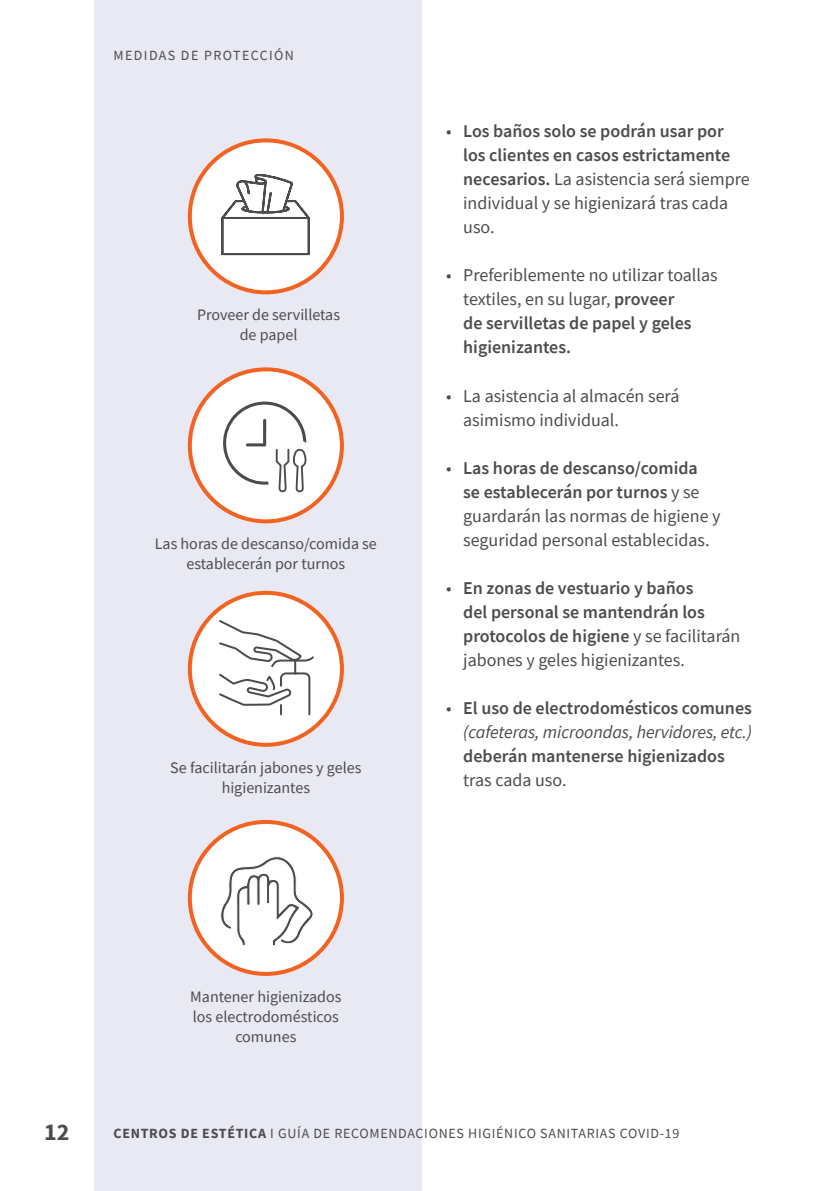
<style>
.page{position:relative;width:840px;height:1191px;background:#fff}
.page>*{position:absolute;margin:0;border:0;box-sizing:border-box;transform-origin:0 0}
.t1{font:700 24px "Source Sans Pro";color:#4b4c4d}
.t2{font:600 18px/24px "Source Sans Pro";color:#4b4c4d}
.t3{font:18px/24px "Source Sans Pro";color:#4b4c4d}
.t4{font:italic 18px/24px "Source Sans Pro";letter-spacing:-.005em;color:#4b4c4d;text-align:right}
.t5{font:16px/20px "Source Sans Pro";color:#4b4c4d;text-align:center}
.t6{font:14px "Source Sans Pro";letter-spacing:.05em;color:#4b4c4d}
.t7{font:14px "Source Sans Pro";letter-spacing:.1em;color:#4b4c4d}
.s1{font-weight:400}
.s2{font-weight:600}
.s3{font-style:normal}
.s4{font-weight:600;font-style:normal}
.s5{font-weight:700}
</style>
<div class="page">
<div style="left:94px;top:0;width:328px;height:1191px;background:#e9e9f4"></div>
<div style="left:190px;top:140px;width:152px;height:152px;background:#fff;border-radius:50%"></div>
<div style="left:188px;top:138px;width:156px;height:156px;border:4px solid #f26221;border-radius:50%"></div>
<div style="left:190px;top:369px;width:152px;height:152px;background:#fff;border-radius:50%"></div>
<div style="left:188px;top:367px;width:156px;height:156px;border:4px solid #f26221;border-radius:50%"></div>
<div style="left:190px;top:593px;width:152px;height:152px;background:#fff;border-radius:50%"></div>
<div style="left:188px;top:591px;width:156px;height:156px;border:4px solid #f26221;border-radius:50%"></div>
<div style="left:190px;top:822px;width:152px;height:152px;background:#fff;border-radius:50%"></div>
<div style="left:188px;top:820px;width:156px;height:156px;border:4px solid #f26221;border-radius:50%"></div>
<svg style="left:219px;top:856px;width:96px;height:120px"></svg>
<svg style="left:219px;top:620px;width:95px;height:96px"></svg>
<svg style="left:223px;top:401px;width:83px;height:92px"></svg>
<svg style="left:221px;top:174px;width:88px;height:81px"></svg>
<p class="t7" style="left:113px;top:46px;width:182px">MEDIDAS DE PROTECCIÓN</p>
<p class="t5" style="left:197px;top:305px;width:144px">Proveer de servilletas de papel</p>
<p class="t5" style="left:155px;top:534px;width:223px">Las horas de descanso/comida se establecerán por turnos</p>
<p class="t5" style="left:170px;top:757px;width:192px">Se facilitarán jabones y geles higienizantes</p>
<p class="t2" style="left:463px;top:119px;width:288px;text-indent:-17px"><span class="s1">•</span> Los baños solo se podrán usar por los clientes en casos estrictamente necesarios. <span class="s1">La asistencia será siempre individual y se higienizará tras cada uso.</span></p>
<p class="t3" style="left:463px;top:263px;width:256px;text-indent:-17px">• Preferiblemente no utilizar toallas textiles, en su lugar, <span class="s2">proveer<br>de servilletas de papel y geles higienizantes.</span></p>
<p class="t3" style="left:463px;top:383px;width:218px;text-indent:-17px">• La asistencia al almacén será asimismo individual.</p>
<p class="t3" style="left:463px;top:455px;width:259px;text-indent:-17px">• <span class="s2">Las horas de descanso/comida<br>se establecerán por turnos</span> y se guardarán las normas de higiene y seguridad personal establecidas.</p>
<p class="t2" style="left:463px;top:575px;width:278px;text-indent:-17px"><span class="s1">•</span> En zonas de vestuario y baños<br>del personal se mantendrán los protocolos de higiene <span class="s1">y se facilitarán jabones y geles higienizantes.</span></p>
<p class="t4" style="left:446px;top:695px;width:307px"><span class="s3">•</span> <span class="s4">El uso de electrodomésticos comunes </span>(cafeteras, microondas, hervidores, etc.)</p>
<p class="t2" style="left:463px;top:743px;width:263px">deberán mantenerse higienizados</p>
<p class="t3" style="left:463px;top:767px;width:105px">tras cada uso.</p>
<p class="t5" style="left:190px;top:986px;width:153px">Mantener higienizados los electrodomésticos comunes</p>
<h1 class="t1" style="left:44px;top:1115px;width:27px">12</h1>
<p class="t6" style="left:113px;top:1124px;width:567px"><span class="s5">CENTROS DE ESTÉTICA</span> I GUÍA DE RECOMENDACIONES HIGIÉNICO SANITARIAS COVID-19</p>
</div>
